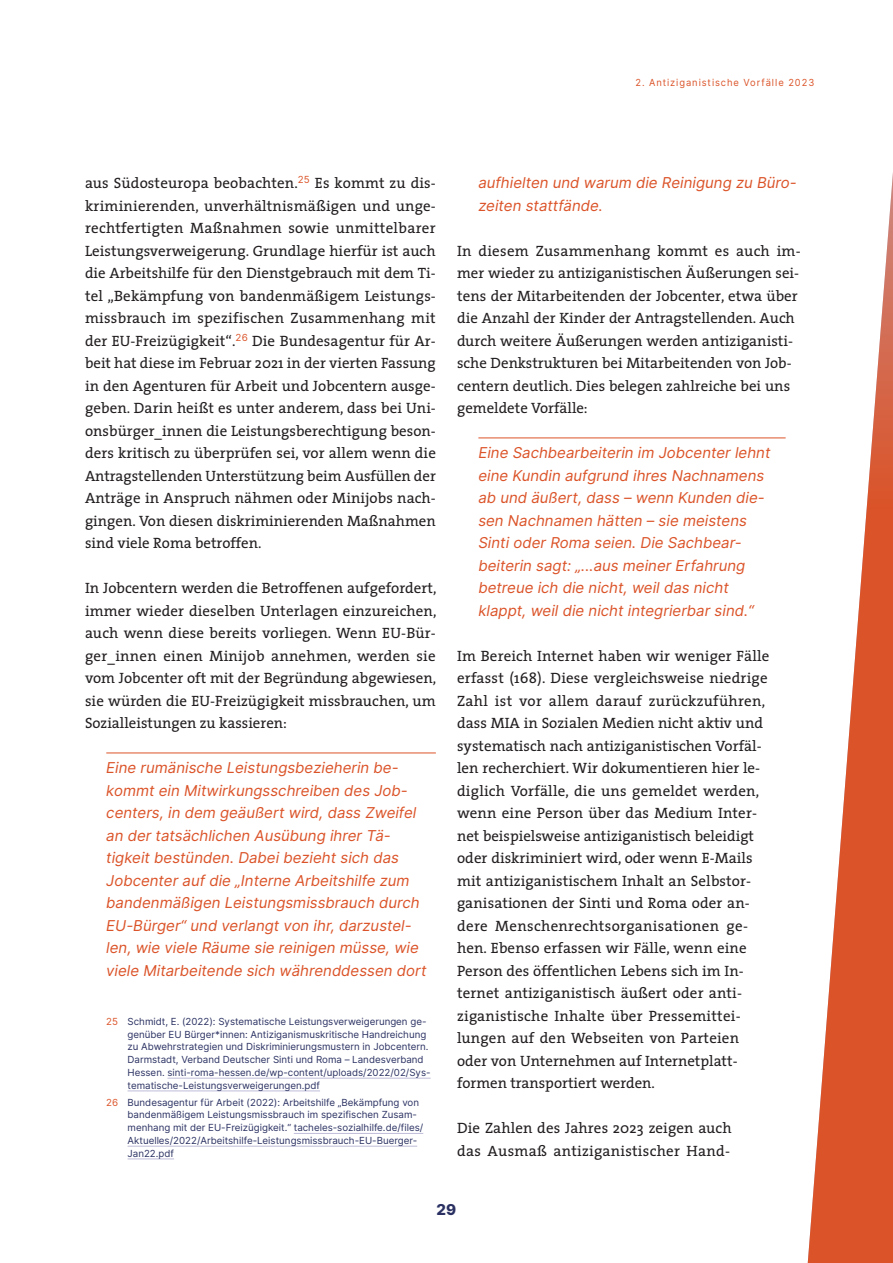
<style>
.page{position:relative;width:893px;height:1263px;background:#fff}
.page>*{position:absolute;margin:0;border:0;box-sizing:border-box;transform-origin:0 0}
.t1{font:15px/22.5px "The Serif";color:#231f20}
.t2{font:italic 15px/22.5px "Inter";color:#db5328}
.t3{font:800 15px "Inter";color:#2a3162}
.t4{font:9.75px/12.8px "Inter";color:#2a3162}
.t5{font:9.75px "Inter";letter-spacing:.1em;color:#db5328;scale:.96 1}
.s1{color:#db5328}
</style>
<div class="page">
<svg style="left:807px;top:173px;width:86px;height:1090px"></svg>
<hr style="left:478px;top:438px;width:308px;height:1px;background:#db5328">
<hr style="left:106px;top:753px;width:330px;height:1px;background:#db5328">
<hr style="left:167px;top:1078px;width:264px;height:1px;background:#bebcd8">
<hr style="left:128px;top:1090px;width:192px;height:1px;background:#bebcd8">
<hr style="left:294px;top:1133px;width:129px;height:1px;background:#bebcd8">
<hr style="left:128px;top:1146px;width:289px;height:1px;background:#bebcd8">
<hr style="left:128px;top:1158px;width:46px;height:1px;background:#bebcd8">
<p class="t5" style="left:635px;top:75px;width:188px">2. Antiziganistische Vorfälle 2023</p>
<p class="t1" style="left:85px;top:171px;width:352px;text-align:justify">aus Südosteuropa beobachten.<sup>25</sup> Es kommt zu dis&shy;kriminierenden, unverhältnismäßigen und unge&shy;rechtfertigten Maßnahmen sowie unmittelbarer Leistungsverweigerung. Grundlage hierfür ist auch die Arbeitshilfe für den Dienstgebrauch mit dem Ti&shy;tel „Bekämpfung von bandenmäßigem Leistungs&shy;missbrauch im spezifischen Zusammenhang mit der EU-Freizügigkeit“.<sup>26</sup> Die Bundesagentur für Ar&shy;beit hat diese im Februar 2021 in der vierten Fassung in den Agenturen für Arbeit und Jobcentern ausge&shy;geben. Darin heißt es unter anderem, dass bei Uni&shy;onsbürger_innen die Leistungsberechtigung beson&shy;ders kritisch zu überprüfen sei, vor allem wenn die Antragstellenden Unterstützung beim Ausfüllen der Anträge in Anspruch nähmen oder Minijobs nach&shy;gingen. Von diesen diskriminierenden Maßnahmen sind viele Roma betroffen.</p>
<p class="t1" style="left:85px;top:576px;width:353px;text-align:justify">In Jobcentern werden die Betroffenen aufgefordert, immer wieder dieselben Unterlagen einzureichen, auch wenn diese bereits vorliegen. Wenn EU-Bür&shy;ger_innen einen Minijob annehmen, werden sie vom Jobcenter oft mit der Begründung abgewiesen, sie würden die EU-Freizügigkeit missbrauchen, um Sozialleistungen zu kassieren:</p>
<p class="t2" style="left:106px;top:756px;width:322px">Eine rumänische Leistungsbezieherin be&shy;kommt ein Mitwirkungsschreiben des Job&shy;centers, in dem geäußert wird, dass Zweifel an der tatsächlichen Ausübung ihrer Tä&shy;tigkeit bestünden. Dabei bezieht sich das Jobcenter auf die „Interne Arbeitshilfe zum bandenmäßigen Leistungsmissbrauch durch EU-Bürger“ und verlangt von ihr, darzustel&shy;len, wie viele Räume sie reinigen müsse, wie viele Mitarbeitende sich währenddessen dort</p>
<p class="t4" style="left:128px;top:1015px;width:305px;text-indent:-21px"><span class="s1">25</span> Schmidt, E. (2022): Systematische Leistungsverweigerungen ge&shy;genüber EU Bürger*innen: Antiziganismuskritische Handreichung zu Abwehrstrategien und Diskriminierungsmustern in Jobcentern.<br>Darmstadt, Verband Deutscher Sinti und Roma – Landesverband Hessen. sinti-roma-hessen.de/wp-content/uploads/2022/02/Sys&shy;tematische-Leistungsverweigerungen.pdf</p>
<p class="t4" style="left:128px;top:1095px;width:297px;text-indent:-21px"><span class="s1">26</span> Bundesagentur für Arbeit (2022): Arbeitshilfe „Bekämpfung von bandenmäßigem Leistungsmissbrauch im spezifischen Zusam&shy;menhang mit der EU-Freizügigkeit.“ tacheles-sozialhilfe.de/files/ Aktuelles/2022/Arbeitshilfe-Leistungsmissbrauch-EU-Buerger-Jan22.pdf</p>
<p class="t2" style="left:478px;top:171px;width:320px">aufhielten und warum die Reinigung zu Büro&shy;zeiten stattfände.</p>
<p class="t1" style="left:457px;top:239px;width:345px">In diesem Zusammenhang kommt es auch im&shy;mer wieder zu antiziganistischen Äußerungen sei&shy;tens der Mitarbeitenden der Jobcenter, etwa über die Anzahl der Kinder der Antragstellenden. Auch durch weitere Äußerungen werden antiziganisti&shy;sche Denkstrukturen bei Mitarbeitenden von Job&shy;centern deutlich. Dies belegen zahlreiche bei uns gemeldete Vorfälle:</p>
<p class="t2" style="left:478px;top:441px;width:294px">Eine Sachbearbeiterin im Jobcenter lehnt eine Kundin aufgrund ihres Nachnamens ab und äußert, dass – wenn Kunden die&shy;sen Nachnamen hätten – sie meistens Sinti oder Roma seien. Die Sachbear&shy;beiterin sagt: „...aus meiner Erfahrung betreue ich die nicht, weil das nicht klappt, weil die nicht integrierbar sind.“</p>
<p class="t1" style="left:457px;top:644px;width:314px">Im Bereich Internet haben wir weniger Fälle erfasst (168). Diese vergleichsweise niedrige Zahl ist vor allem darauf zurückzuführen, dass MIA in Sozialen Medien nicht aktiv und systematisch nach antiziganistischen Vorfäl&shy;len recherchiert. Wir dokumentieren hier le&shy;diglich Vorfälle, die uns gemeldet werden, wenn eine Person über das Medium Inter&shy;net beispielsweise antiziganistisch beleidigt oder diskriminiert wird, oder wenn E-Mails mit antiziganistischem Inhalt an Selbstor&shy;ganisationen der Sinti und Roma oder an&shy;dere Menschenrechtsorganisationen ge&shy;hen. Ebenso erfassen wir Fälle, wenn eine Person des öffentlichen Lebens sich im In&shy;ternet antiziganistisch äußert oder anti&shy;ziganistische Inhalte über Pressemittei&shy;lungen auf den Webseiten von Parteien oder von Unternehmen auf Internetplatt&shy;formen transportiert werden.</p>
<p class="t1" style="left:457px;top:1116px;width:276px">Die Zahlen des Jahres 2023 zeigen auch das Ausmaß antiziganistischer Hand-</p>
<p class="t3" style="left:437px;top:1198px;width:21px">29</p>
</div>
